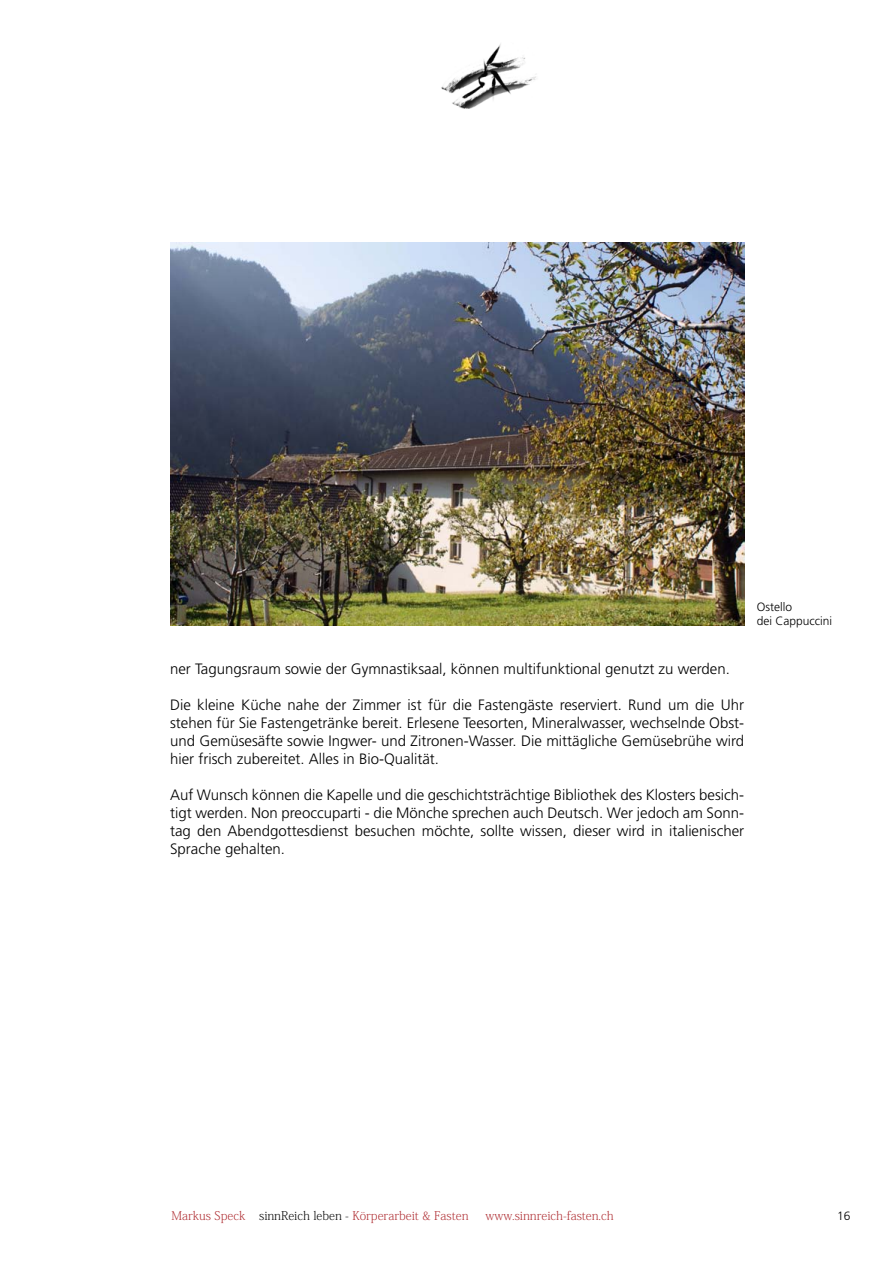
<style>
.page{position:relative;width:893px;height:1263px;background:#fff}
.page>*{position:absolute;margin:0;border:0;box-sizing:border-box;transform-origin:0 0}
.t1{font:300 15px/18px "Frutiger";color:#000;text-align:justify}
.t2{font:200 12px "Koz Min Pr 6 N";color:#ae2b30}
.t3{font:300 12px/14.4px "Frutiger";color:#000}
.s1{color:#000}
</style>
<div class="page">
<img style="left:441px;top:43px;width:95px;height:65px">
<img style="left:170px;top:242px;width:574px;height:383px">
<p class="t3" style="left:757px;top:599px;width:77px">Ostello<br>dei Cappuccini</p>
<p class="t1" style="left:170px;top:660px;width:561px">ner Tagungsraum sowie der Gymnastiksaal, können multifunktional genutzt zu werden.</p>
<p class="t1" style="left:170px;top:696px;width:576px">Die kleine Küche nahe der Zimmer ist für die Fastengäste reserviert. Rund um die Uhr stehen für Sie Fastengetränke bereit. Erlesene Teesorten, Mineralwasser, wechselnde Obst&shy;und Gemüsesäfte sowie Ingwer- und Zitronen-Wasser. Die mittägliche Gemüsebrühe wird hier frisch zubereitet. Alles in Bio-Qualität.</p>
<p class="t1" style="left:170px;top:786px;width:576px">Auf Wunsch können die Kapelle und die geschichtsträchtige Bibliothek des Klosters besich&shy;tigt werden. Non preoccuparti - die Mönche sprechen auch Deutsch. Wer jedoch am Sonn&shy;tag den Abendgottesdienst besuchen möchte, sollte wissen, dieser wird in italienischer Sprache gehalten.</p>
<p class="t2" style="left:171px;top:1209px;width:298px">Markus Speck <span class="s1">sinnReich leben -</span> Körperarbeit &amp; Fasten</p>
<p class="t2" style="left:485px;top:1209px;width:130px">www.sinnreich-fasten.ch</p>
<p class="t3" style="left:837px;top:1209px;width:15px">16</p>
</div>
